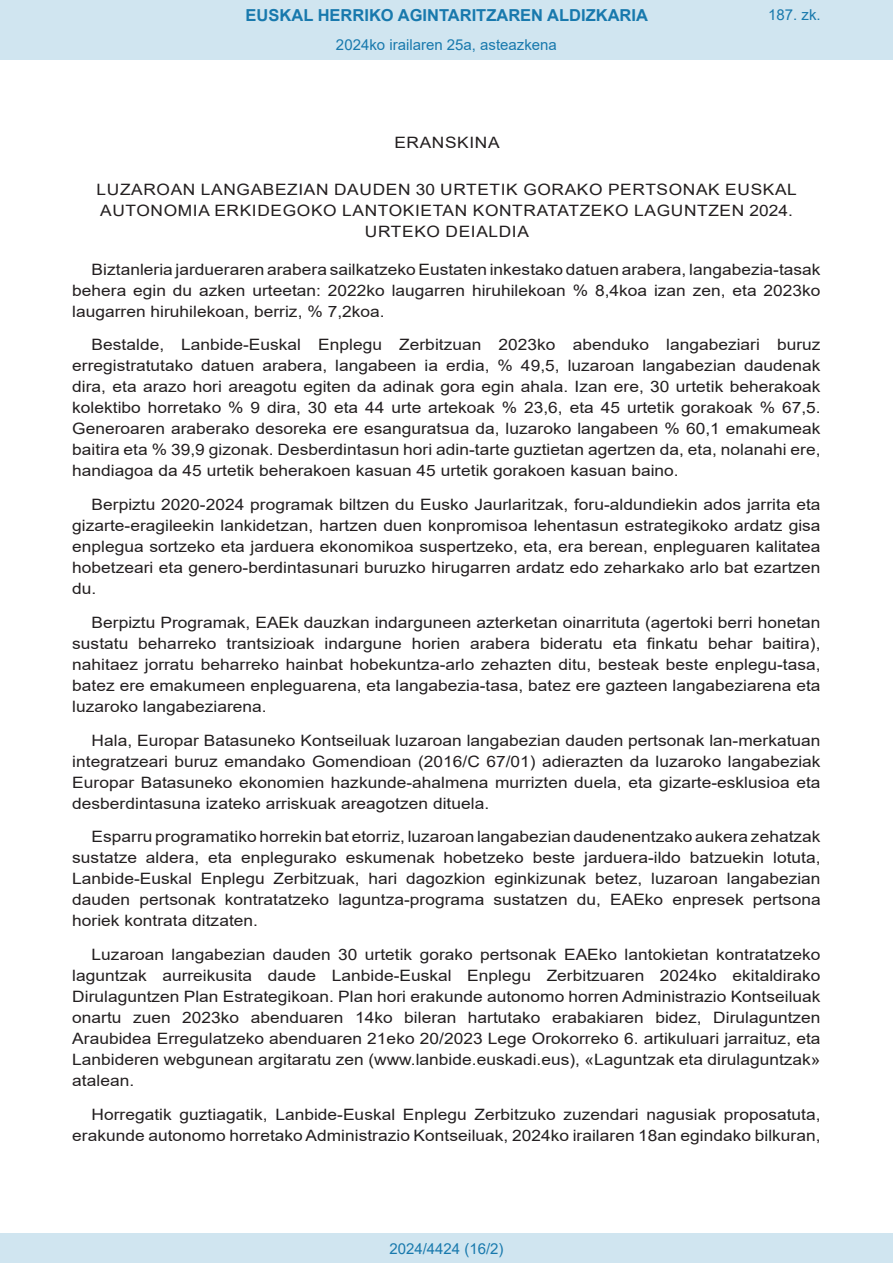
<style>
.page{position:relative;width:893px;height:1263px;background:#fff}
.page>*{position:absolute;margin:0;border:0;box-sizing:border-box;transform-origin:0 0}
.t1{font:700 16.5px "Arial";color:#1879ad}
.BOPVDetalle{font:15.6px/21px "Arial";color:#231f20;text-align:justify;scale:1.11 1}
.BOPVClave{font:15.6px/21px "Arial";letter-spacing:.035em;color:#231f20;text-align:center;scale:1.11 1}
.Paginacion_Centro{font:15px "Arial";color:#1879ad}
</style>
<div class="page">
<div style="left:0;top:0;width:893px;height:60px;background:#d0e5f0"></div>
<div style="left:0;top:1233px;width:893px;height:30px;background:#d0e5f0"></div>
<p class="t1" style="left:246px;top:3px;width:404px">EUSKAL HERRIKO AGINTARITZAREN ALDIZKARIA</p>
<p class="Paginacion_Centro" style="left:336px;top:35px;width:222px">2024ko irailaren 25a, asteazkena</p>
<p class="Paginacion_Centro" style="left:768px;top:5px;width:54px">187. zk.</p>
<p class="BOPVClave" style="left:394px;top:132px;width:96px">ERANSKINA</p>
<p class="BOPVClave" style="left:97px;top:179px;width:632px">LUZAROAN LANGABEZIAN DAUDEN 30 URTETIK GORAKO PERTSONAK EUSKAL<br>AUTONOMIA ERKIDEGOKO LANTOKIETAN KONTRATATZEKO LAGUNTZEN 2024.<br>URTEKO DEIALDIA</p>
<p class="BOPVDetalle" style="left:72px;top:259px;width:676px;text-indent:19px">Biztanleria jardueraren arabera sailkatzeko Eustaten inkestako datuen arabera, langabezia-tasak behera egin du azken urteetan: 2022ko laugarren hiruhilekoan % 8,4koa izan zen, eta 2023ko laugarren hiruhilekoan, berriz, % 7,2koa.</p>
<p class="BOPVDetalle" style="left:72px;top:334px;width:676px;text-indent:19px">Bestalde, Lanbide-Euskal Enplegu Zerbitzuan 2023ko abenduko langabeziari buruz erregistratutako datuen arabera, langabeen ia erdia, % 49,5, luzaroan langabezian daudenak dira, eta arazo hori areagotu egiten da adinak gora egin ahala. Izan ere, 30 urtetik beherakoak kolektibo horretako % 9 dira, 30 eta 44 urte artekoak % 23,6, eta 45 urtetik gorakoak % 67,5.<br>Generoaren araberako desoreka ere esanguratsua da, luzaroko langabeen % 60,1 emakumeak baitira eta % 39,9 gizonak. Desberdintasun hori adin-tarte guztietan agertzen da, eta, nolanahi ere, handiagoa da 45 urtetik beherakoen kasuan 45 urtetik gorakoen kasuan baino.</p>
<p class="BOPVDetalle" style="left:72px;top:494px;width:676px;text-indent:19px">Berpiztu 2020-2024 programak biltzen du Eusko Jaurlaritzak, foru-aldundiekin ados jarrita eta gizarte-eragileekin lankidetzan, hartzen duen konpromisoa lehentasun estrategikoko ardatz gisa enplegua sortzeko eta jarduera ekonomikoa suspertzeko, eta, era berean, enpleguaren kalitatea hobetzeari eta genero-berdintasunari buruzko hirugarren ardatz edo zeharkako arlo bat ezartzen du.</p>
<p class="BOPVDetalle" style="left:72px;top:612px;width:676px;text-indent:19px">Berpiztu Programak, EAEk dauzkan indarguneen azterketan oinarrituta (agertoki berri honetan sustatu beharreko trantsizioak indargune horien arabera bideratu eta finkatu behar baitira), nahitaez jorratu beharreko hainbat hobekuntza-arlo zehazten ditu, besteak beste enplegu-tasa, batez ere emakumeen enpleguarena, eta langabezia-tasa, batez ere gazteen langabeziarena eta luzaroko langabeziarena.</p>
<p class="BOPVDetalle" style="left:72px;top:730px;width:676px;text-indent:19px">Hala, Europar Batasuneko Kontseiluak luzaroan langabezian dauden pertsonak lan-merkatuan integratzeari buruz emandako Gomendioan (2016/C 67/01) adierazten da luzaroko langabeziak Europar Batasuneko ekonomien hazkunde-ahalmena murrizten duela, eta gizarte-esklusioa eta desberdintasuna izateko arriskuak areagotzen dituela.</p>
<p class="BOPVDetalle" style="left:72px;top:826px;width:676px;text-indent:19px">Esparru programatiko horrekin bat etorriz, luzaroan langabezian daudenentzako aukera zehatzak sustatze aldera, eta enplegurako eskumenak hobetzeko beste jarduera-ildo batzuekin lotuta, Lanbide-Euskal Enplegu Zerbitzuak, hari dagozkion eginkizunak betez, luzaroan langabezian dauden pertsonak kontratatzeko laguntza-programa sustatzen du, EAEko enpresek pertsona horiek kontrata ditzaten.</p>
<p class="BOPVDetalle" style="left:72px;top:944px;width:676px;text-indent:19px">Luzaroan langabezian dauden 30 urtetik gorako pertsonak EAEko lantokietan kontratatzeko laguntzak aurreikusita daude Lanbide-Euskal Enplegu Zerbitzuaren 2024ko ekitaldirako Dirulaguntzen Plan Estrategikoan. Plan hori erakunde autonomo horren Administrazio Kontseiluak onartu zuen 2023ko abenduaren 14ko bileran hartutako erabakiaren bidez, Dirulaguntzen Araubidea Erregulatzeko abenduaren 21eko 20/2023 Lege Orokorreko 6. artikuluari jarraituz, eta Lanbideren webgunean argitaratu zen (www.lanbide.euskadi.eus), «Laguntzak eta dirulaguntzak» atalean.</p>
<p class="BOPVDetalle" style="left:72px;top:1104px;width:676px;text-align:right">Horregatik guztiagatik, Lanbide-Euskal Enplegu Zerbitzuko zuzendari nagusiak proposatuta, erakunde autonomo horretako Administrazio Kontseiluak, 2024ko irailaren 18an egindako bilkuran,</p>
<p class="Paginacion_Centro" style="left:389px;top:1238px;width:116px">2024/4424 (16/2)</p>
</div>
